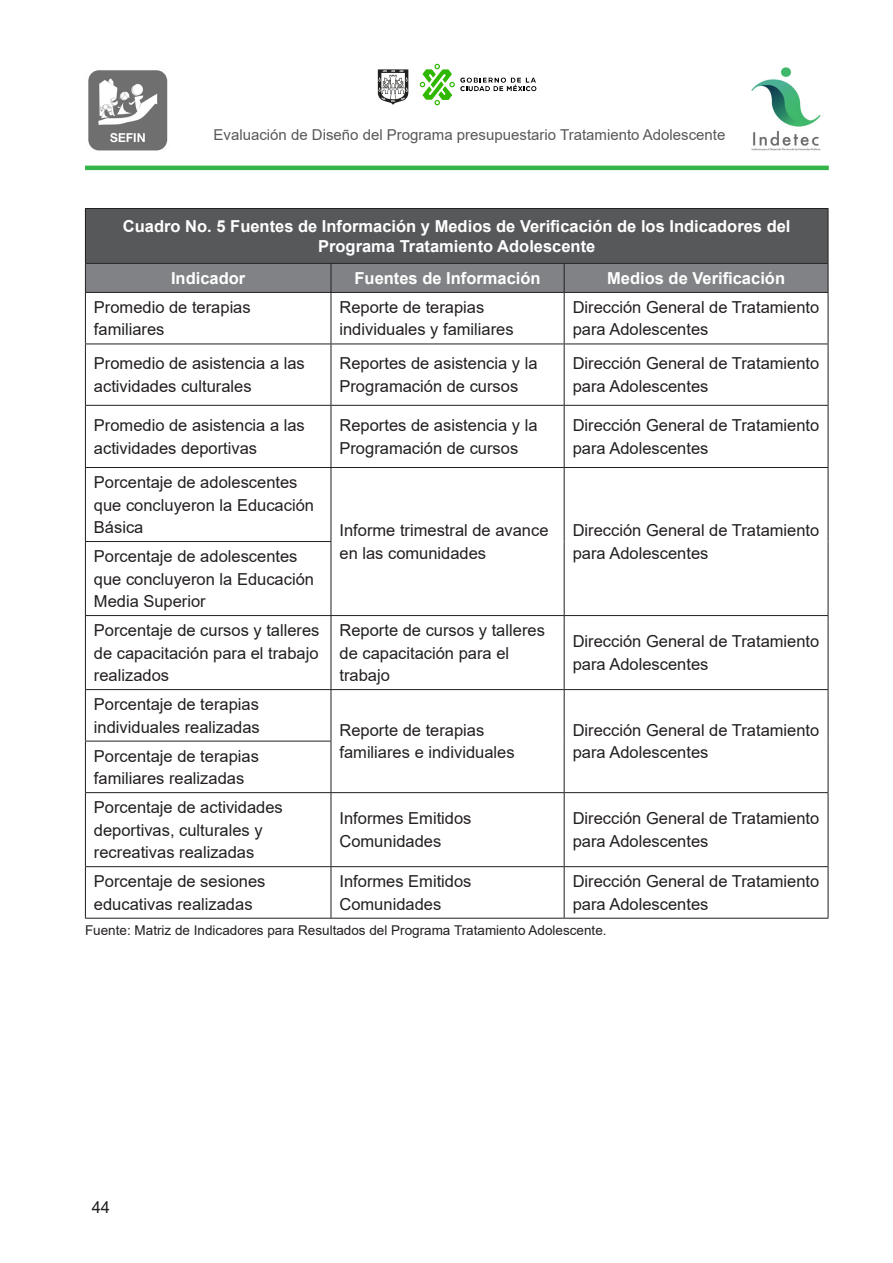
<style>
.page{position:relative;width:893px;height:1263px;background:#fff}
.page>*{position:absolute;margin:0;border:0;box-sizing:border-box;transform-origin:0 0}
.t1{font:16.5px/22.5px "Arial";color:#231f20}
.t2{font:700 16.5px/19.8px "Arial";color:#fff;text-align:center}
.t3{font:15px "Arial";color:#57585a}
.t4{font:13.5px "Arial";color:#231f20}
</style>
<div class="page">
<hr style="left:85px;top:166px;width:744px;height:4px;background:#35b44a">
<img style="left:88px;top:70px;width:80px;height:81px">
<svg style="left:420px;top:64px;width:116px;height:41px"></svg>
<svg style="left:378px;top:69px;width:30px;height:36px"></svg>
<img style="left:751px;top:67px;width:70px;height:84px">
<div style="left:85px;top:208px;width:743px;height:55px;background:#57585a"></div>
<hr style="left:85px;top:208px;width:246px;height:1px;background:#231f20">
<hr style="left:85px;top:209px;width:1px;height:54px;background:#231f20">
<hr style="left:331px;top:208px;width:233px;height:1px;background:#231f20">
<hr style="left:564px;top:208px;width:264px;height:1px;background:#231f20">
<hr style="left:828px;top:209px;width:1px;height:54px;background:#231f20">
<div style="left:85px;top:263px;width:744px;height:29px;background:#808285"></div>
<hr style="left:85px;top:292px;width:246px;height:1px;background:#231f20">
<hr style="left:85px;top:293px;width:1px;height:51px;background:#231f20">
<hr style="left:331px;top:292px;width:233px;height:1px;background:#231f20">
<hr style="left:331px;top:293px;width:1px;height:51px;background:#231f20">
<hr style="left:564px;top:292px;width:264px;height:1px;background:#231f20">
<hr style="left:564px;top:293px;width:1px;height:51px;background:#231f20">
<hr style="left:828px;top:293px;width:1px;height:51px;background:#231f20">
<hr style="left:85px;top:344px;width:246px;height:1px;background:#231f20">
<hr style="left:85px;top:344px;width:1px;height:61px;background:#231f20">
<hr style="left:331px;top:344px;width:233px;height:1px;background:#231f20">
<hr style="left:331px;top:344px;width:1px;height:61px;background:#231f20">
<hr style="left:564px;top:344px;width:264px;height:1px;background:#231f20">
<hr style="left:564px;top:344px;width:1px;height:61px;background:#231f20">
<hr style="left:828px;top:344px;width:1px;height:61px;background:#231f20">
<hr style="left:85px;top:405px;width:246px;height:1px;background:#231f20">
<hr style="left:85px;top:406px;width:1px;height:61px;background:#231f20">
<hr style="left:331px;top:405px;width:233px;height:1px;background:#231f20">
<hr style="left:331px;top:406px;width:1px;height:61px;background:#231f20">
<hr style="left:564px;top:405px;width:264px;height:1px;background:#231f20">
<hr style="left:564px;top:406px;width:1px;height:61px;background:#231f20">
<hr style="left:828px;top:406px;width:1px;height:61px;background:#231f20">
<hr style="left:85px;top:467px;width:246px;height:1px;background:#231f20">
<hr style="left:85px;top:468px;width:1px;height:73px;background:#231f20">
<hr style="left:331px;top:467px;width:233px;height:1px;background:#231f20">
<hr style="left:331px;top:468px;width:1px;height:73px;background:#231f20">
<hr style="left:564px;top:467px;width:264px;height:1px;background:#231f20">
<hr style="left:564px;top:468px;width:1px;height:73px;background:#231f20">
<hr style="left:828px;top:468px;width:1px;height:73px;background:#231f20">
<hr style="left:85px;top:541px;width:246px;height:1px;background:#231f20">
<hr style="left:85px;top:542px;width:1px;height:73px;background:#231f20">
<hr style="left:331px;top:542px;width:1px;height:73px;background:#231f20">
<hr style="left:564px;top:541px;width:1px;height:74px;background:#231f20">
<hr style="left:828px;top:541px;width:1px;height:74px;background:#231f20">
<hr style="left:85px;top:615px;width:246px;height:1px;background:#231f20">
<hr style="left:85px;top:616px;width:1px;height:73px;background:#231f20">
<hr style="left:331px;top:615px;width:233px;height:1px;background:#231f20">
<hr style="left:331px;top:616px;width:1px;height:73px;background:#231f20">
<hr style="left:564px;top:615px;width:264px;height:1px;background:#231f20">
<hr style="left:564px;top:616px;width:1px;height:73px;background:#231f20">
<hr style="left:828px;top:616px;width:1px;height:73px;background:#231f20">
<hr style="left:85px;top:689px;width:246px;height:1px;background:#231f20">
<hr style="left:85px;top:690px;width:1px;height:51px;background:#231f20">
<hr style="left:331px;top:689px;width:233px;height:1px;background:#231f20">
<hr style="left:331px;top:690px;width:1px;height:51px;background:#231f20">
<hr style="left:564px;top:689px;width:264px;height:1px;background:#231f20">
<hr style="left:564px;top:690px;width:1px;height:51px;background:#231f20">
<hr style="left:828px;top:690px;width:1px;height:51px;background:#231f20">
<hr style="left:85px;top:741px;width:246px;height:1px;background:#231f20">
<hr style="left:85px;top:741px;width:1px;height:51px;background:#231f20">
<hr style="left:331px;top:741px;width:1px;height:51px;background:#231f20">
<hr style="left:564px;top:741px;width:1px;height:51px;background:#231f20">
<hr style="left:828px;top:741px;width:1px;height:51px;background:#231f20">
<hr style="left:85px;top:792px;width:246px;height:1px;background:#231f20">
<hr style="left:85px;top:793px;width:1px;height:73px;background:#231f20">
<hr style="left:331px;top:792px;width:233px;height:1px;background:#231f20">
<hr style="left:331px;top:793px;width:1px;height:73px;background:#231f20">
<hr style="left:564px;top:792px;width:264px;height:1px;background:#231f20">
<hr style="left:564px;top:793px;width:1px;height:73px;background:#231f20">
<hr style="left:828px;top:793px;width:1px;height:73px;background:#231f20">
<hr style="left:85px;top:866px;width:246px;height:1px;background:#231f20">
<hr style="left:85px;top:867px;width:1px;height:51px;background:#231f20">
<hr style="left:331px;top:866px;width:233px;height:1px;background:#231f20">
<hr style="left:331px;top:867px;width:1px;height:51px;background:#231f20">
<hr style="left:564px;top:866px;width:264px;height:1px;background:#231f20">
<hr style="left:564px;top:867px;width:1px;height:51px;background:#231f20">
<hr style="left:828px;top:867px;width:1px;height:51px;background:#231f20">
<hr style="left:85px;top:918px;width:246px;height:1px;background:#231f20">
<hr style="left:331px;top:918px;width:233px;height:1px;background:#231f20">
<hr style="left:564px;top:918px;width:264px;height:1px;background:#231f20">
<p class="t3" style="left:213px;top:124px;width:513px">Evaluación de Diseño del Programa presupuestario Tratamiento Adolescente</p>
<p class="t2" style="left:123px;top:217px;width:669px">Cuadro No. 5 Fuentes de Información y Medios de Verificación de los Indicadores del<br>Programa Tratamiento Adolescente</p>
<p class="t2" style="left:171px;top:268px;width:76px">Indicador</p>
<p class="t2" style="left:354px;top:268px;width:188px">Fuentes de Información</p>
<p class="t2" style="left:607px;top:268px;width:179px">Medios de Verificación</p>
<p class="t1" style="left:94px;top:296px;width:158px">Promedio de terapias familiares</p>
<p class="t1" style="left:339px;top:296px;width:176px">Reporte de terapias individuales y familiares</p>
<p class="t1" style="left:573px;top:296px;width:248px">Dirección General de Tratamiento para Adolescentes</p>
<p class="t1" style="left:94px;top:352px;width:212px">Promedio de asistencia a las actividades culturales</p>
<p class="t1" style="left:339px;top:352px;width:200px">Reportes de asistencia y la<br>Programación de cursos</p>
<p class="t1" style="left:573px;top:352px;width:248px">Dirección General de Tratamiento para Adolescentes</p>
<p class="t1" style="left:94px;top:414px;width:212px">Promedio de asistencia a las actividades deportivas</p>
<p class="t1" style="left:339px;top:414px;width:200px">Reportes de asistencia y la<br>Programación de cursos</p>
<p class="t1" style="left:573px;top:414px;width:248px">Dirección General de Tratamiento para Adolescentes</p>
<p class="t1" style="left:94px;top:471px;width:222px">Porcentaje de adolescentes que concluyeron la Educación<br>Básica</p>
<p class="t1" style="left:339px;top:519px;width:211px">Informe trimestral de avance en las comunidades</p>
<p class="t1" style="left:573px;top:519px;width:248px">Dirección General de Tratamiento</p>
<p class="t1" style="left:94px;top:545px;width:205px">Porcentaje de adolescentes</p>
<p class="t1" style="left:573px;top:542px;width:137px">para Adolescentes</p>
<p class="t1" style="left:94px;top:567px;width:222px">que concluyeron la Educación<br>Media Superior</p>
<p class="t1" style="left:94px;top:619px;width:227px;text-align:justify">Porcentaje de cursos y talleres de capacitación para el trabajo realizados</p>
<p class="t1" style="left:339px;top:619px;width:207px">Reporte de cursos y talleres de capacitación para el trabajo</p>
<p class="t1" style="left:573px;top:630px;width:248px">Dirección General de Tratamiento para Adolescentes</p>
<p class="t1" style="left:94px;top:693px;width:167px">Porcentaje de terapias individuales realizadas</p>
<p class="t1" style="left:339px;top:719px;width:177px">Reporte de terapias familiares e individuales</p>
<p class="t1" style="left:573px;top:719px;width:248px">Dirección General de Tratamiento</p>
<p class="t1" style="left:94px;top:744px;width:167px">Porcentaje de terapias</p>
<p class="t1" style="left:573px;top:741px;width:137px">para Adolescentes</p>
<p class="t1" style="left:94px;top:767px;width:152px">familiares realizadas</p>
<p class="t1" style="left:94px;top:796px;width:190px">Porcentaje de actividades deportivas, culturales y recreativas realizadas</p>
<p class="t1" style="left:339px;top:807px;width:134px">Informes Emitidos<br>Comunidades</p>
<p class="t1" style="left:573px;top:807px;width:248px">Dirección General de Tratamiento para Adolescentes</p>
<p class="t1" style="left:94px;top:870px;width:173px">Porcentaje de sesiones educativas realizadas</p>
<p class="t1" style="left:339px;top:870px;width:134px">Informes Emitidos<br>Comunidades</p>
<p class="t1" style="left:573px;top:870px;width:248px">Dirección General de Tratamiento para Adolescentes</p>
<p class="t4" style="left:85px;top:921px;width:523px">Fuente: Matriz de Indicadores para Resultados del Programa Tratamiento Adolescente.</p>
<p class="t1" style="left:92px;top:1195px;width:20px">44</p>
</div>
